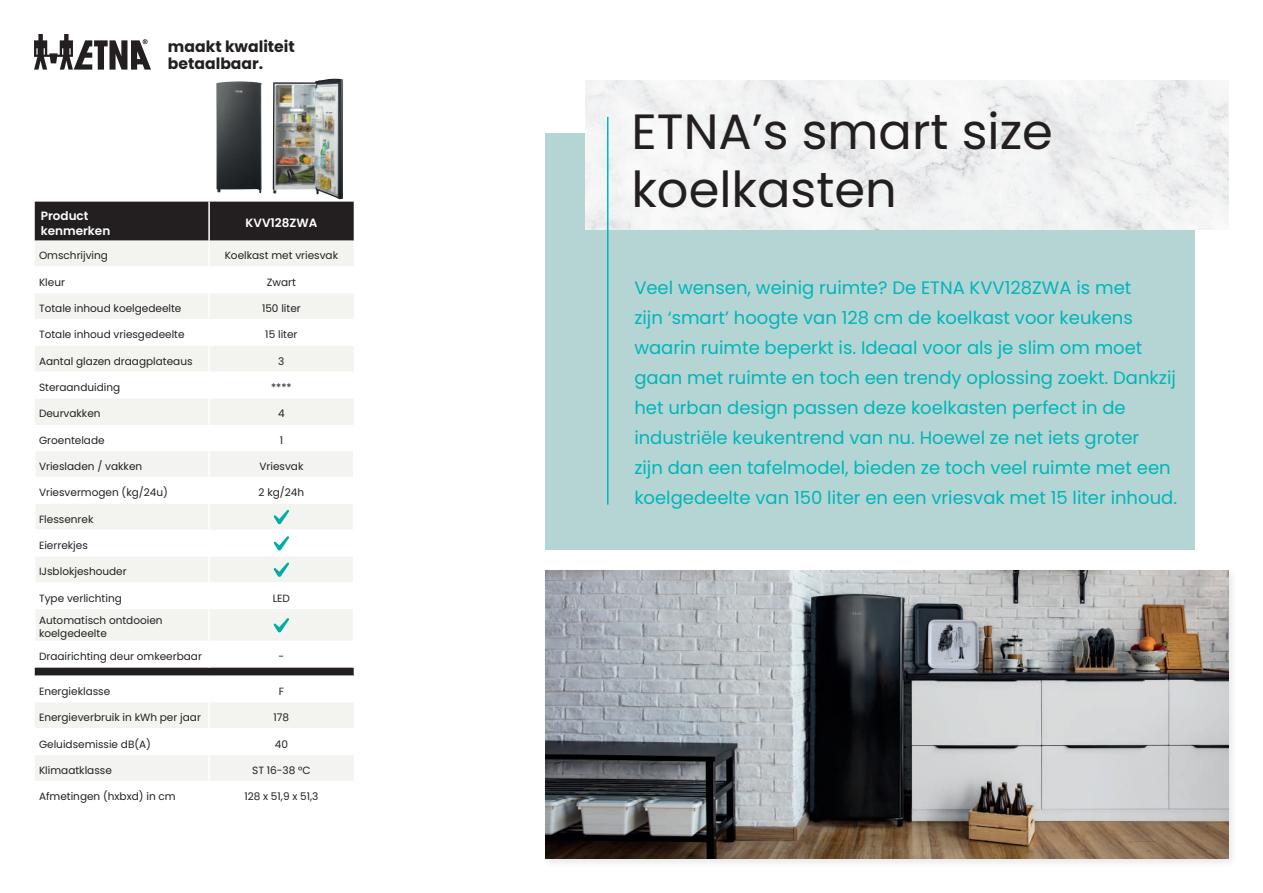
<style>
.page{position:relative;width:1263px;height:893px;background:#fff}
.page>*{position:absolute;margin:0;border:0;box-sizing:border-box;transform-origin:0 0}
.t1{font:49.5px/58.5px "Poppins";color:#231f20}
.t2{font:18px/30px "Poppins";color:#00b5b8}
.t3{font:700 15.6px/17.7px "Poppins";color:#231f20}
.t4{font:600 12px/14.4px "Poppins";color:#fff}
.t5{font:10.5px/12.6px "Poppins";color:#231f20}
</style>
<div class="page">
<div style="left:545px;top:134px;width:650px;height:416px;background:#b5d5d5"></div>
<img style="left:585px;top:81px;width:644px;height:148px">
<hr style="left:607px;top:117px;width:1px;height:388px;background:#00b5b8">
<svg style="left:34px;top:34px;width:117px;height:36px"></svg>
<div style="left:35px;top:202px;width:319px;height:39px;background:#231f20"></div>
<svg style="left:35px;top:241px;width:319px;height:540px;fill:#f5f5f1"></svg>
<hr style="left:208px;top:268px;width:2px;height:25px;background:#fff">
<hr style="left:208px;top:320px;width:2px;height:26px;background:#fff">
<hr style="left:208px;top:373px;width:2px;height:26px;background:#fff">
<hr style="left:208px;top:677px;width:2px;height:25px;background:#fff">
<hr style="left:208px;top:730px;width:2px;height:25px;background:#fff">
<hr style="left:208px;top:202px;width:2px;height:39px;background:#fff">
<hr style="left:208px;top:241px;width:2px;height:25px;background:#fff">
<hr style="left:35px;top:266px;width:174px;height:2px;background:#fff">
<hr style="left:209px;top:266px;width:145px;height:2px;background:#fff">
<hr style="left:208px;top:293px;width:2px;height:26px;background:#fff">
<hr style="left:35px;top:319px;width:174px;height:1px;background:#fff">
<hr style="left:209px;top:319px;width:145px;height:1px;background:#fff">
<hr style="left:208px;top:346px;width:2px;height:25px;background:#fff">
<hr style="left:35px;top:371px;width:174px;height:2px;background:#fff">
<hr style="left:209px;top:371px;width:145px;height:2px;background:#fff">
<hr style="left:35px;top:675px;width:174px;height:2px;background:#fff">
<hr style="left:209px;top:675px;width:145px;height:2px;background:#fff">
<hr style="left:208px;top:702px;width:2px;height:26px;background:#fff">
<hr style="left:35px;top:728px;width:174px;height:2px;background:#fff">
<hr style="left:209px;top:728px;width:145px;height:2px;background:#fff">
<hr style="left:208px;top:755px;width:2px;height:26px;background:#fff">
<hr style="left:208px;top:399px;width:2px;height:26px;background:#fff">
<hr style="left:208px;top:425px;width:2px;height:26px;background:#fff">
<hr style="left:208px;top:478px;width:2px;height:26px;background:#fff">
<hr style="left:208px;top:531px;width:2px;height:26px;background:#fff">
<hr style="left:208px;top:584px;width:2px;height:25px;background:#fff">
<hr style="left:208px;top:642px;width:2px;height:26px;background:#fff">
<svg style="left:353px;top:642px;width:1px;height:26px"></svg>
<hr style="left:34px;top:451px;width:2px;height:26px;background:#fff">
<hr style="left:208px;top:451px;width:2px;height:26px;background:#fff">
<hr style="left:34px;top:477px;width:175px;height:1px;background:#fff">
<hr style="left:209px;top:477px;width:145px;height:1px;background:#fff">
<hr style="left:34px;top:504px;width:2px;height:25px;background:#fff">
<hr style="left:208px;top:504px;width:2px;height:25px;background:#fff">
<hr style="left:34px;top:529px;width:175px;height:2px;background:#fff">
<hr style="left:209px;top:529px;width:145px;height:2px;background:#fff">
<hr style="left:34px;top:557px;width:2px;height:25px;background:#fff">
<hr style="left:208px;top:557px;width:2px;height:25px;background:#fff">
<svg style="left:353px;top:425px;width:1px;height:184px"></svg>
<hr style="left:34px;top:582px;width:175px;height:2px;background:#fff">
<hr style="left:209px;top:582px;width:145px;height:2px;background:#fff">
<hr style="left:34px;top:609px;width:2px;height:32px;background:#fff">
<hr style="left:208px;top:609px;width:2px;height:32px;background:#fff">
<hr style="left:353px;top:609px;width:1px;height:32px;background:#fff">
<hr style="left:34px;top:641px;width:175px;height:1px;background:#fff">
<hr style="left:209px;top:641px;width:145px;height:1px;background:#fff">
<img style="left:216px;top:81px;width:46px;height:112px">
<svg style="left:274px;top:510px;width:15px;height:14px"></svg>
<svg style="left:274px;top:536px;width:15px;height:15px"></svg>
<svg style="left:274px;top:562px;width:15px;height:15px"></svg>
<svg style="left:274px;top:618px;width:15px;height:15px"></svg>
<img style="left:273px;top:79px;width:70px;height:120px">
<div style="left:542px;top:567px;width:696px;height:301px;background:#f8f8f8"></div>
<img style="left:545px;top:570px;width:684px;height:289px">
<h3 class="t3" style="left:168px;top:38px;width:128px">maakt kwaliteit betaalbaar.</h3>
<p class="t4" style="left:41px;top:209px;width:71px">Product kenmerken</p>
<p class="t4" style="left:245px;top:216px;width:73px">KVV128ZWA</p>
<p class="t5" style="left:39px;top:249px;width:71px">Omschrijving</p>
<p class="t5" style="left:225px;top:249px;width:115px">Koelkast met vriesvak</p>
<p class="t5" style="left:39px;top:276px;width:28px">Kleur</p>
<p class="t5" style="left:267px;top:276px;width:31px">Zwart</p>
<p class="t5" style="left:39px;top:302px;width:144px">Totale inhoud koelgedeelte</p>
<p class="t5" style="left:262px;top:302px;width:40px">150 liter</p>
<p class="t5" style="left:39px;top:328px;width:147px">Totale inhoud vriesgedeelte</p>
<p class="t5" style="left:265px;top:328px;width:34px">15 liter</p>
<p class="t5" style="left:39px;top:355px;width:155px">Aantal glazen draagplateaus</p>
<p class="t5" style="left:278px;top:355px;width:8px">3</p>
<p class="t5" style="left:39px;top:381px;width:83px">Steraanduiding</p>
<p class="t5" style="left:271px;top:381px;width:22px">****</p>
<p class="t5" style="left:39px;top:407px;width:63px">Deurvakken</p>
<p class="t5" style="left:278px;top:407px;width:8px">4</p>
<p class="t5" style="left:39px;top:434px;width:67px">Groentelade</p>
<p class="t5" style="left:280px;top:434px;width:5px">1</p>
<p class="t5" style="left:39px;top:460px;width:105px">Vriesladen / vakken</p>
<p class="t5" style="left:259px;top:460px;width:45px">Vriesvak</p>
<p class="t5" style="left:39px;top:486px;width:130px">Vriesvermogen (kg/24u)</p>
<p class="t5" style="left:259px;top:486px;width:47px">2 kg/24h</p>
<p class="t5" style="left:39px;top:513px;width:56px">Flessenrek</p>
<p class="t5" style="left:39px;top:539px;width:50px">Eierrekjes</p>
<p class="t5" style="left:39px;top:565px;width:89px">IJsblokjeshouder</p>
<p class="t5" style="left:39px;top:592px;width:84px">Type verlichting</p>
<p class="t5" style="left:273px;top:592px;width:19px">LED</p>
<p class="t5" style="left:39px;top:615px;width:125px">Automatisch ontdooien koelgedeelte</p>
<p class="t5" style="left:39px;top:650px;width:164px">Draairichting deur omkeerbaar</p>
<p class="t5" style="left:278px;top:650px;width:7px">-</p>
<p class="t5" style="left:39px;top:685px;width:73px">Energieklasse</p>
<p class="t5" style="left:279px;top:685px;width:7px">F</p>
<p class="t5" style="left:39px;top:711px;width:163px">Energieverbruik in kWh per jaar</p>
<p class="t5" style="left:274px;top:711px;width:17px">178</p>
<p class="t5" style="left:39px;top:738px;width:114px">Geluidsemissie dB(A)</p>
<p class="t5" style="left:275px;top:738px;width:15px">40</p>
<p class="t5" style="left:39px;top:764px;width:74px">Klimaatklasse</p>
<p class="t5" style="left:252px;top:764px;width:60px">ST 16-38 °C</p>
<p class="t5" style="left:39px;top:790px;width:138px">Afmetingen (hxbxd) in cm</p>
<p class="t5" style="left:244px;top:790px;width:76px">128 x 51,9 x 51,3</p>
<h1 class="t1" style="left:631px;top:102px;width:423px">ETNA’s smart size koelkasten</h1>
<p class="t2" style="left:634px;top:273px;width:544px">Veel wensen, weinig ruimte? De ETNA KVV128ZWA is met<br>zijn ‘smart’ hoogte van 128 cm de koelkast voor keukens waarin ruimte beperkt is. Ideaal voor als je slim om moet gaan met ruimte en toch een trendy oplossing zoekt. Dankzij het urban design passen deze koelkasten perfect in de industriële keukentrend van nu. Hoewel ze net iets groter<br>zijn dan een tafelmodel, bieden ze toch veel ruimte met een koelgedeelte van 150 liter en een vriesvak met 15 liter inhoud.</p>
</div>
